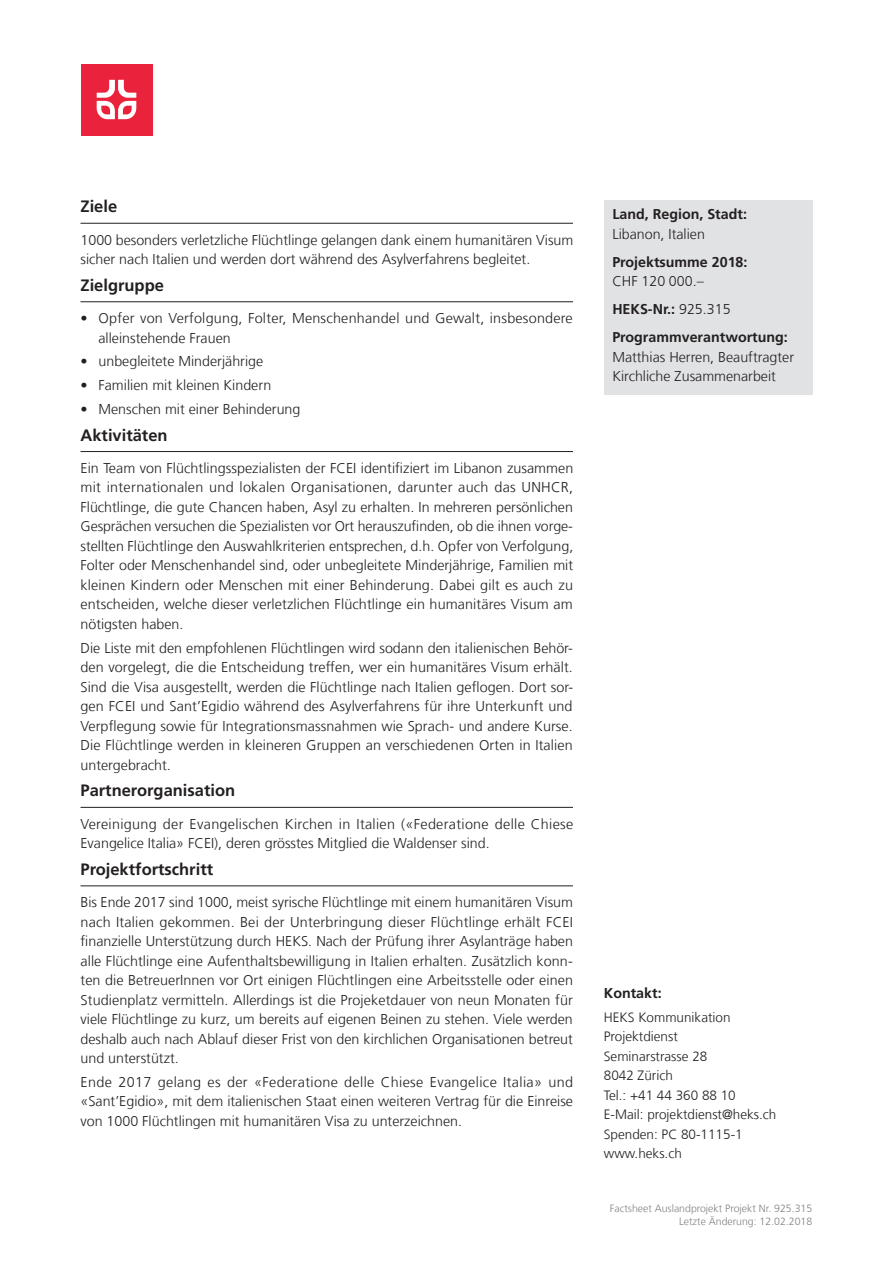
<style>
.page{position:relative;width:893px;height:1263px;background:#fff}
.page>*{position:absolute;margin:0;border:0;box-sizing:border-box;transform-origin:0 0}
.Untertitel{font:700 16.5px "Frutiger LT Com";color:#231f20}
.text{font:300 14.25px/19.5px "Frutiger LT Com";color:#231f20;text-align:justify}
.text-2{font:300 14.25px/19.5px "Frutiger LT Com";letter-spacing:.02em;color:#231f20}
.kasten{font:700 14.25px/19.5px "Frutiger LT Com";color:#231f20}
.kasten-2{font:300 14.25px/19.5px "Frutiger LT Com";color:#231f20}
.text-3{font:700 14.25px "Frutiger LT Com";color:#231f20}
.Kontakt{font:300 13.5px "Frutiger LT Com";color:#231f20}
.t1{font:300 10.5px/12.6px "Frutiger LT Com";color:#808285;text-align:right}
.s1{font-weight:300}
.s2{font-weight:700}
</style>
<div class="page">
<hr style="left:81px;top:223px;width:492px;height:1px;background:#231f20">
<hr style="left:81px;top:301px;width:492px;height:1px;background:#231f20">
<hr style="left:81px;top:451px;width:492px;height:1px;background:#231f20">
<hr style="left:81px;top:807px;width:492px;height:1px;background:#231f20">
<hr style="left:81px;top:885px;width:492px;height:1px;background:#231f20">
<div style="left:604px;top:200px;width:208px;height:195px;background:#e1e2e4"></div>
<div style="left:81px;top:64px;width:71px;height:71px;background:#ea223b"></div>
<svg style="left:97px;top:80px;width:39px;height:39px"></svg>
<p class="Untertitel" style="left:81px;top:197px;width:38px">Ziele</p>
<p class="text" style="left:81px;top:230px;width:494px">1000 besonders verletzliche Flüchtlinge gelangen dank einem humanitären Visum sicher nach Italien und werden dort während des Asylverfahrens begleitet.</p>
<p class="Untertitel" style="left:81px;top:275px;width:85px">Zielgruppe</p>
<p class="text" style="left:99px;top:308px;width:476px;text-indent:-18px">• Opfer von Verfolgung, Folter, Menschenhandel und Gewalt, insbesondere alleinstehende Frauen</p>
<p class="text" style="left:81px;top:352px;width:184px">• unbegleitete Minderjährige</p>
<p class="text" style="left:81px;top:375px;width:192px">• Familien mit kleinen Kindern</p>
<p class="text" style="left:81px;top:399px;width:221px">• Menschen mit einer Behinderung</p>
<p class="Untertitel" style="left:81px;top:425px;width:89px">Aktivitäten</p>
<p class="text" style="left:81px;top:458px;width:494px">Ein Team von Flüchtlingsspezialisten der FCEI identifiziert im Libanon zusammen mit internationalen und lokalen Organisationen, darunter auch das UNHCR, Flüchtlinge, die gute Chancen haben, Asyl zu erhalten. In mehreren persönlichen Gesprächen versuchen die Spezialisten vor Ort herauszufinden, ob die ihnen vorge&shy;stellten Flüchtlinge den Auswahlkriterien entsprechen, d.h. Opfer von Verfolgung, Folter oder Menschenhandel sind, oder unbegleitete Minderjährige, Familien mit kleinen Kindern oder Menschen mit einer Behinderung. Dabei gilt es auch zu entscheiden, welche dieser verletzlichen Flüchtlinge ein humanitäres Visum am nötigsten haben.</p>
<p class="text" style="left:81px;top:638px;width:494px">Die Liste mit den empfohlenen Flüchtlingen wird sodann den italienischen Behör&shy;den vorgelegt, die die Entscheidung treffen, wer ein humanitäres Visum erhält.<br>Sind die Visa ausgestellt, werden die Flüchtlinge nach Italien geflogen. Dort sor&shy;gen FCEI und Sant’Egidio während des Asylverfahrens für ihre Unterkunft und Verpflegung sowie für Integrationsmassnahmen wie Sprach- und andere Kurse.<br>Die Flüchtlinge werden in kleineren Gruppen an verschiedenen Orten in Italien untergebracht.</p>
<p class="Untertitel" style="left:81px;top:781px;width:156px">Partnerorganisation</p>
<p class="text-2" style="left:81px;top:814px;width:494px">Vereinigung der Evangelischen Kirchen in Italien («Federatione delle Chiese<br>Evangelice Italia» FCEI), deren grösstes Mitglied die Waldenser sind.</p>
<p class="Untertitel" style="left:81px;top:859px;width:134px">Projektfortschritt</p>
<p class="text" style="left:81px;top:892px;width:494px">Bis Ende 2017 sind 1000, meist syrische Flüchtlinge mit einem humanitären Visum nach Italien gekommen. Bei der Unterbringung dieser Flüchtlinge erhält FCEI finanzielle Unterstützung durch HEKS. Nach der Prüfung ihrer Asylanträge haben alle Flüchtlinge eine Aufenthaltsbewilligung in Italien erhalten. Zusätzlich konn&shy;ten die BetreuerInnen vor Ort einigen Flüchtlingen eine Arbeitsstelle oder einen Studienplatz vermitteln. Allerdings ist die Projeketdauer von neun Monaten für viele Flüchtlinge zu kurz, um bereits auf eigenen Beinen zu stehen. Viele werden deshalb auch nach Ablauf dieser Frist von den kirchlichen Organisationen betreut und unterstützt.</p>
<p class="text" style="left:81px;top:1072px;width:494px">Ende 2017 gelang es der «Federatione delle Chiese Evangelice Italia» und «Sant’Egidio», mit dem italienischen Staat einen weiteren Vertrag für die Einreise von 1000 Flüchtlingen mit humanitären Visa zu unterzeichnen.</p>
<p class="kasten" style="left:612px;top:204px;width:136px">Land, Region, Stadt:<br><span class="s1">Libanon, Italien</span></p>
<p class="kasten" style="left:612px;top:252px;width:137px">Projektsumme 2018:<br><span class="s1">CHF 120 000.–</span></p>
<p class="kasten" style="left:612px;top:299px;width:120px">HEKS-Nr.: <span class="s1">925.315</span></p>
<p class="kasten-2" style="left:612px;top:327px;width:183px"><span class="s2">Programmverantwortung:<br></span>Matthias Herren, Beauftragter<br>Kirchliche Zusammenarbeit</p>
<p class="text-3" style="left:604px;top:985px;width:59px">Kontakt:</p>
<p class="Kontakt" style="left:604px;top:1009px;width:128px">HEKS Kommunikation</p>
<p class="Kontakt" style="left:604px;top:1029px;width:76px">Projektdienst</p>
<p class="Kontakt" style="left:604px;top:1048px;width:105px">Seminarstrasse 28</p>
<p class="Kontakt" style="left:604px;top:1068px;width:71px">8042 Zürich</p>
<p class="Kontakt" style="left:604px;top:1087px;width:133px">Tel.: +41 44 360 88 10</p>
<p class="Kontakt" style="left:604px;top:1107px;width:174px">E-Mail: projektdienst@heks.ch</p>
<p class="Kontakt" style="left:604px;top:1126px;width:140px">Spenden: PC 80-1115-1</p>
<p class="Kontakt" style="left:604px;top:1146px;width:80px">www.heks.ch</p>
<p class="t1" style="left:610px;top:1202px;width:204px">Factsheet Auslandprojekt Projekt Nr. 925.315<br>Letzte Änderung: 12.02.2018</p>
</div>
